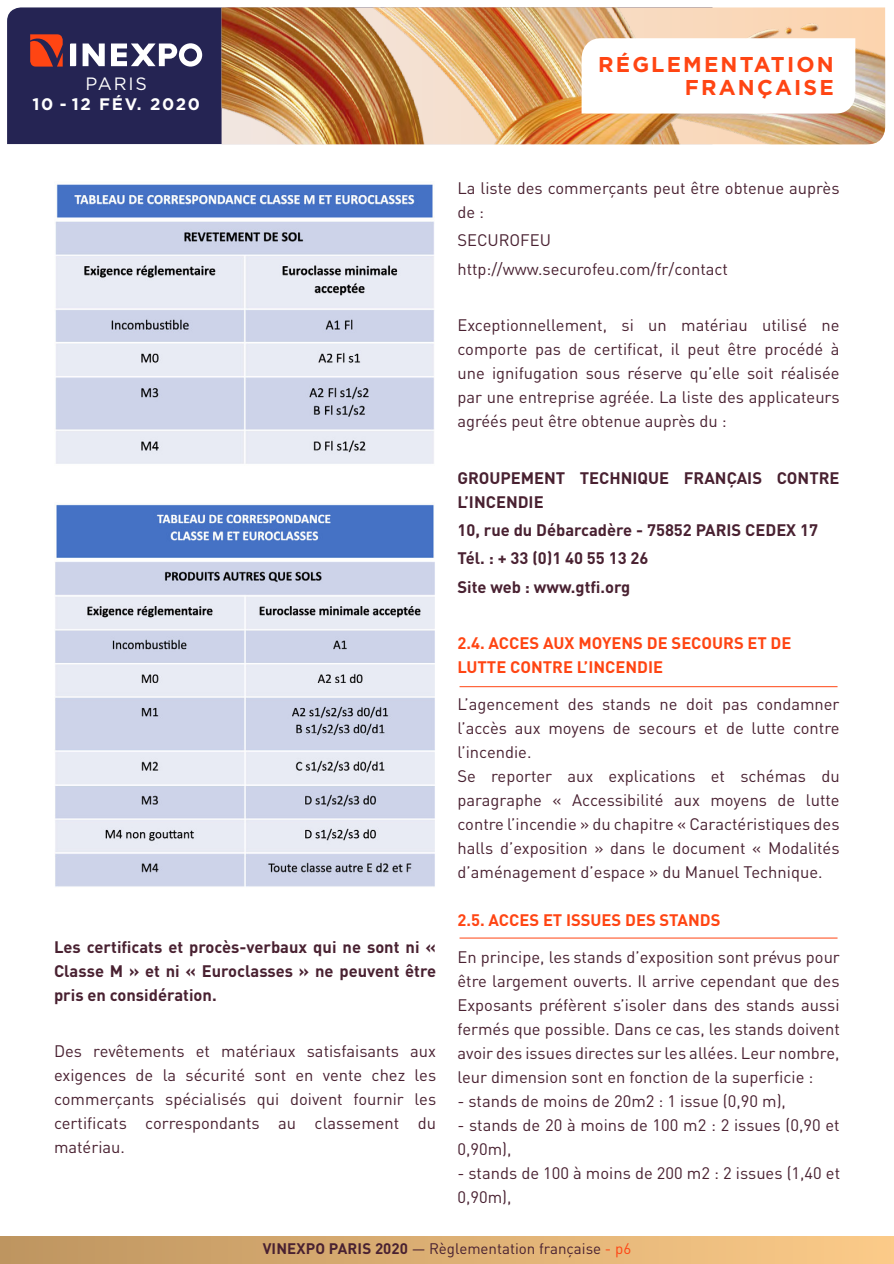
<style>
.page{position:relative;width:894px;height:1264px;background:#fff}
.page>*{position:absolute;margin:0;border:0;box-sizing:border-box;transform-origin:0 0}
.t1{font:700 21.45px "Gotham";letter-spacing:.1em;color:#ff4513}
.t2{font:17.85px "Gotham";letter-spacing:.1em;color:#fff}
.t3{font:700 16.65px "Gotham";letter-spacing:.1em;color:#fff}
.t4{font:16.5px/24px "DINOT";color:#492131}
.t5{font:700 16.5px/24px "DINOT";color:#492131}
.t6{font:700 16.5px/24px "DINOT";color:#ff4513}
.t7{font:15.15px "DINOT";color:#492131}
.s1{font-weight:700}
.s2{color:#ff4513}
</style>
<div class="page">
<div style="left:0;top:1236px;width:893px;height:27px;background:linear-gradient(to right,#be9560,#fbcb89)"></div>
<div style="left:7px;top:7px;width:214px;height:137px;background:#252453"></div>
<img style="left:221px;top:7px;width:663px;height:137px">
<hr style="left:459px;top:686px;width:378px;height:1px;background:#ff4513">
<hr style="left:459px;top:937px;width:378px;height:1px;background:#ff4513">
<svg style="left:581px;top:38px;width:274px;height:76px"></svg>
<svg style="left:30px;top:34px;width:33px;height:33px"></svg>
<svg style="left:83px;top:43px;width:22px;height:23px"></svg>
<svg style="left:70px;top:43px;width:6px;height:23px"></svg>
<svg style="left:111px;top:43px;width:91px;height:24px"></svg>
<img style="left:55px;top:184px;width:379px;height:280px">
<img style="left:55px;top:504px;width:380px;height:383px">
<h1 class="t1" style="left:598px;top:55px;width:237px">RÉGLEMENTATION</h1>
<p class="t2" style="left:85px;top:75px;width:63px">PARIS</p>
<h1 class="t1" style="left:684px;top:78px;width:150px">FRANÇAISE</h1>
<p class="t3" style="left:32px;top:97px;width:169px">10 - 12 FÉV. 2020</p>
<p class="t4" style="left:457px;top:178px;width:383px">La liste des commerçants peut être obtenue auprès de :</p>
<p class="t4" style="left:457px;top:228px;width:272px;line-height:28.2px">SECUROFEU http://www.securofeu.com/fr/contact</p>
<p class="t4" style="left:457px;top:315px;width:383px;text-align:justify">Exceptionnellement, si un matériau utilisé ne comporte pas de certificat, il peut être procédé à une ignifugation sous réserve qu’elle soit réalisée par une entreprise agréée. La liste des applicateurs agréés peut être obtenue auprès du :</p>
<p class="t5" style="left:54px;top:936px;width:383px;text-align:justify">Les certificats et procès-verbaux qui ne sont ni « Classe M » et ni « Euroclasses » ne peuvent être pris en considération.</p>
<p class="t4" style="left:54px;top:1040px;width:383px;text-align:justify">Des revêtements et matériaux satisfaisants aux exigences de la sécurité sont en vente chez les commerçants spécialisés qui doivent fournir les certificats correspondants au classement du matériau.</p>
<p class="t5" style="left:457px;top:467px;width:383px">GROUPEMENT TECHNIQUE FRANÇAIS CONTRE<br>L’INCENDIE</p>
<p class="t5" style="left:457px;top:517px;width:362px;line-height:28.2px">10, rue du Débarcadère - 75852 PARIS CEDEX 17<br>Tél. : + 33 (0)1 40 55 13 26<br>Site web : www.gtfi.org</p>
<p class="t6" style="left:457px;top:632px;width:335px">2.4. ACCES AUX MOYENS DE SECOURS ET DE<br>LUTTE CONTRE L’INCENDIE</p>
<p class="t4" style="left:457px;top:693px;width:383px">L’agencement des stands ne doit pas condamner l’accès aux moyens de secours et de lutte contre l’incendie.<br>Se reporter aux explications et schémas du paragraphe « Accessibilité aux moyens de lutte contre l’incendie » du chapitre « Caractéristiques des halls d’exposition » dans le document « Modalités d’aménagement d’espace » du Manuel Technique.</p>
<p class="t6" style="left:457px;top:909px;width:264px">2.5. ACCES ET ISSUES DES STANDS</p>
<p class="t4" style="left:457px;top:946px;width:384px;text-align:justify">En principe, les stands d’exposition sont prévus pour être largement ouverts. Il arrive cependant que des Exposants préfèrent s’isoler dans des stands aussi fermés que possible. Dans ce cas, les stands doivent avoir des issues directes sur les allées. Leur nombre, leur dimension sont en fonction de la superficie :</p>
<p class="t4" style="left:457px;top:1090px;width:330px">- stands de moins de 20m2 : 1 issue (0,90 m),</p>
<p class="t4" style="left:457px;top:1114px;width:383px">- stands de 20 à moins de 100 m2 : 2 issues (0,90 et<br>0,90m),</p>
<p class="t4" style="left:457px;top:1162px;width:384px">- stands de 100 à moins de 200 m2 : 2 issues (1,40 et<br>0,90m),</p>
<p class="t7" style="left:262px;top:1242px;width:370px"><span class="s1">VINEXPO PARIS 2020</span> — Règlementation française <span class="s2">- p6</span></p>
</div>
